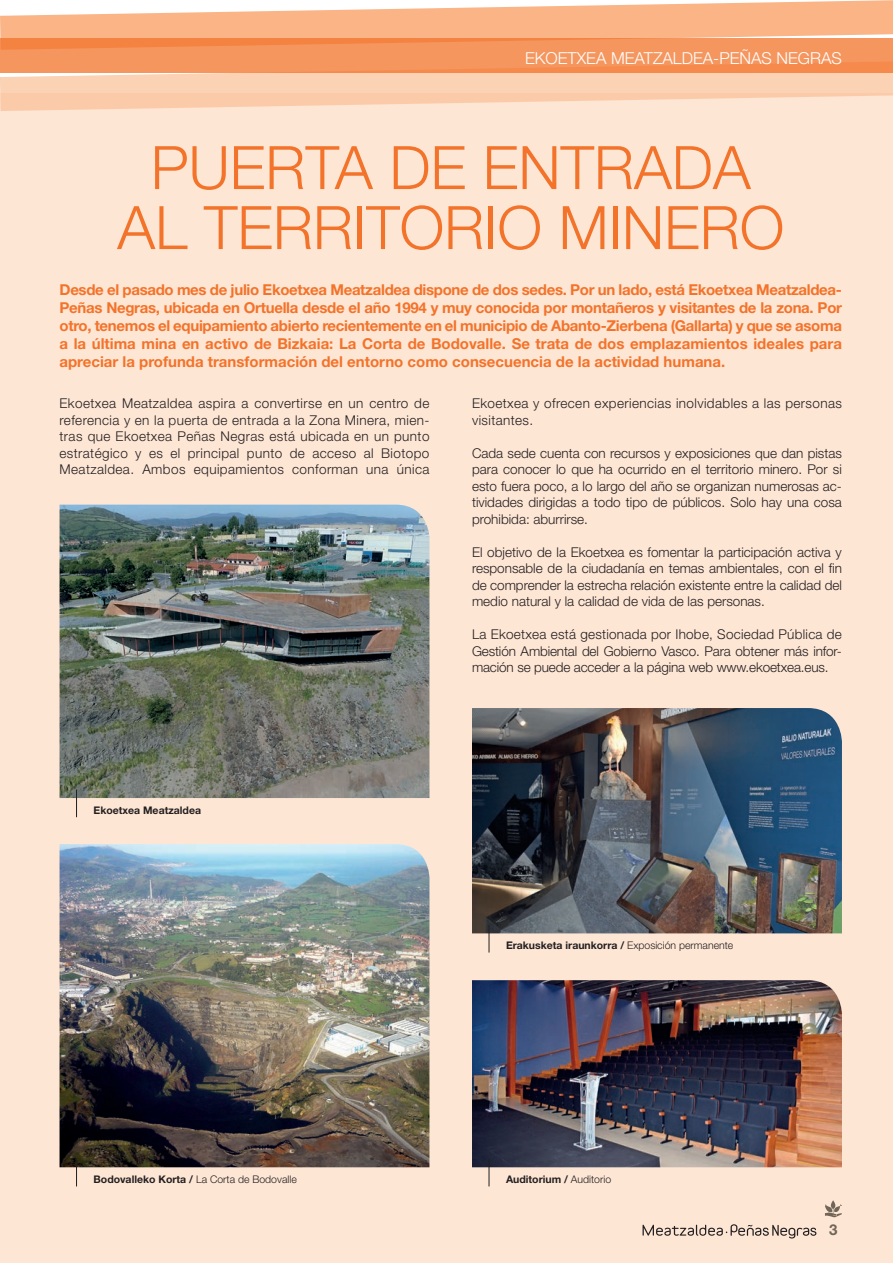
<style>
.page{position:relative;width:893px;height:1263px;background:#fff}
.page>*{position:absolute;margin:0;border:0;box-sizing:border-box;transform-origin:0 0}
.t1{font:300 60px "Helvetica Neue LT Std";color:#f3732a}
.t2{font:300 16.5px "Helvetica Neue LT Std";color:#fff}
.t3{font:700 15px/18px "Helvetica Neue LT Std";color:#f3732a;text-align:justify}
.t4{font:700 15px "Helvetica Neue LT Std";color:#716557}
.t5{font:300 13.5px/16.5px "Helvetica Neue LT Std";color:#231f20;text-align:justify}
.t6{font:300 13.5px/16.5px "Helvetica Neue LT Std";letter-spacing:.03em;color:#231f20}
.t7{font:700 10.5px "Helvetica Neue LT Std";color:#231f20}
.t8{font:300 10.5px "Helvetica Neue LT Std";color:#231f20}
.s1{font-weight:300}
.s2{font-weight:700}
</style>
<div class="page">
<div style="left:1px;top:94px;width:892px;height:1169px;background:#fee6d5"></div>
<svg style="left:825px;top:1200px;width:17px;height:17px"></svg>
<svg style="left:642px;top:1224px;width:174px;height:14px"></svg>
<div style="left:0;top:38px;width:893px;height:34px;background:#f6965f"></div>
<svg style="left:0;top:0;width:893px;height:50px"></svg>
<svg style="left:0;top:62px;width:893px;height:49px"></svg>
<img style="left:60px;top:844px;width:369px;height:323px">
<img style="left:472px;top:980px;width:370px;height:187px">
<img style="left:472px;top:708px;width:370px;height:225px">
<svg style="left:76px;top:1159px;width:1px;height:27px"></svg>
<svg style="left:489px;top:1159px;width:1px;height:27px"></svg>
<svg style="left:489px;top:925px;width:1px;height:27px"></svg>
<img style="left:60px;top:505px;width:369px;height:293px">
<svg style="left:76px;top:789px;width:1px;height:28px"></svg>
<p class="t2" style="left:525px;top:48px;width:318px">EKOETXEA MEATZALDEA-PEÑAS NEGRAS</p>
<h1 class="t1" style="left:151px;top:131px;width:75px">Puerta</h1>
<h1 class="t1" style="left:389px;top:131px;width:132px">de entra</h1>
<h1 class="t1" style="left:672px;top:131px;width:74px">da</h1>
<h1 class="t1" style="left:117px;top:191px;width:122px">al territorio</h1>
<h1 class="t1" style="left:559px;top:191px;width:38px">minero</h1>
<p class="t3" style="left:60px;top:280px;width:784px">Desde el pasado mes de julio Ekoetxea Meatzaldea dispone de dos sedes. Por un lado, está Ekoetxea Meatzaldea-Peñas Negras, ubicada en Ortuella desde el año 1994 y muy conocida por montañeros y visitantes de la zona. Por otro, tenemos el equipamiento abierto recientemente en el municipio de Abanto-Zierbena (Gallarta) y que se asoma a la última mina en activo de Bizkaia: La Corta de Bodovalle. Se trata de dos emplazamientos ideales para apreciar la profunda transformación del entorno como consecuencia de la actividad humana.</p>
<p class="t5" style="left:60px;top:395px;width:371px">Ekoetxea Meatzaldea aspira a convertirse en un centro de referencia y en la puerta de entrada a la Zona Minera, mien&shy;tras que Ekoetxea Peñas Negras está ubicada en un punto estratégico y es el principal punto de acceso al Biotopo Meatzaldea. Ambos equipamientos conforman una única</p>
<p class="t6" style="left:472px;top:395px;width:371px">Ekoetxea y ofrecen experiencias inolvidables a las personas visitantes.</p>
<p class="t5" style="left:472px;top:444px;width:371px">Cada sede cuenta con recursos y exposiciones que dan pistas para conocer lo que ha ocurrido en el territorio minero. Por si esto fuera poco, a lo largo del año se organizan numerosas ac&shy;tividades dirigidas a todo tipo de públicos. Solo hay una cosa prohibida: aburrirse.</p>
<p class="t5" style="left:472px;top:543px;width:371px">El objetivo de la Ekoetxea es fomentar la participación activa y responsable de la ciudadanía en temas ambientales, con el fin de comprender la estrecha relación existente entre la calidad del medio natural y la calidad de vida de las personas.</p>
<p class="t5" style="left:472px;top:626px;width:371px">La Ekoetxea está gestionada por Ihobe, Sociedad Pública de Gestión Ambiental del Gobierno Vasco. Para obtener más infor&shy;mación se puede acceder a la página web www.ekoetxea.eus.</p>
<p class="t7" style="left:94px;top:804px;width:109px">Ekoetxea Meatzaldea</p>
<p class="t7" style="left:506px;top:939px;width:229px">Erakusketa iraunkorra / <span class="s1">Exposición permanente</span></p>
<p class="t8" style="left:94px;top:1173px;width:205px"><span class="s2">Bodovalleko Korta /</span> La Corta de Bodovalle</p>
<p class="t7" style="left:506px;top:1173px;width:107px">Auditorium / <span class="s1">Auditorio</span></p>
<p class="t4" style="left:829px;top:1221px;width:10px">3</p>
</div>
